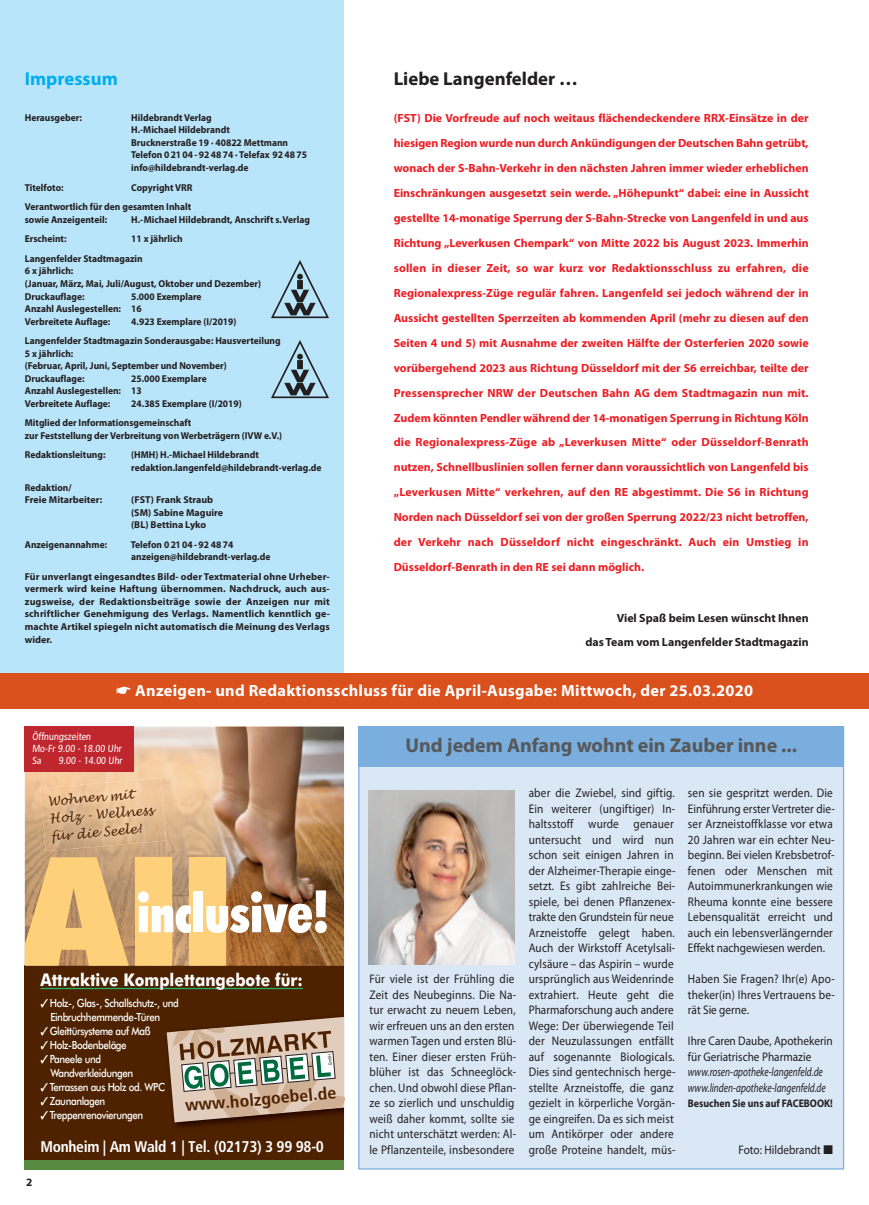
<style>
.page{position:relative;width:869px;height:1205px;background:#fff}
.page>*{position:absolute;margin:0;border:0;box-sizing:border-box;transform-origin:0 0}
.t1{font:52.62px "Futura BT Extra Black Condensed+T42";color:#fff;scale:.96 1}
.t2{font:700 20px "Myriad Pro";color:#57585a}
.t3{font:700 18.75px "Myriad Pro";color:#231f20}
.t4{font:700 18.75px "Myriad Pro";color:#00aeef}
.t5{font:17.5px "Futura BT Bold+T42";color:#fff;scale:.89 1}
.t6{font:16.88px "Frutiger 67 Bold Cn Bold Cn";color:#4e2200;scale:1.07 1}
.t7{font:700 16.25px "Myriad Pro";letter-spacing:.02em;color:#fff}
.t8{font:15.5px "Frutiger 67 Bold Cn Bold Cn";letter-spacing:-.02em;color:#fff}
.t9{font:12.5px/15.5px "Myriad Pro";letter-spacing:.015em;color:#231f20;scale:.9 1}
.t10{font:italic 12.5px/15.5px "Myriad Pro";color:#231f20;scale:.75 1}
.t11{font:12.5px/17.5px "Lucida Handwrit+T42";color:#4e2200}
.t12{font:700 11.88px/24.9px "Myriad Pro";color:#ee1d23;text-align:justify}
.t13{font:700 11.88px/23.5px "Myriad Pro";color:#231f20;text-align:right}
.t14{font:11.25px/14px "Futura BT Medium+T42";letter-spacing:-.04em;color:#fff;scale:.87 1}
.t15{font:700 11px "Myriad Pro";color:#231f20;scale:.9 1}
.t16{font:condensed 10.25px/12.2px "Frutiger";color:#fff}
.t17{font:700 10px/12.5px "Myriad Pro";color:#231f20;scale:.95 1}
.t18{font:700 10px/12.5px "Myriad Pro";color:#231f20}
.s1{font-size:55.75px}
</style>
<div class="page">
<div style="left:0;top:0;width:344px;height:709px;background:#b9e5fa"></div>
<img style="left:271px;top:340px;width:58px;height:59px">
<div style="left:0;top:673px;width:868px;height:36px;background:#da511d"></div>
<img style="left:271px;top:260px;width:58px;height:59px">
<div style="left:359px;top:728px;width:483px;height:440px;background:#dae7f5"></div>
<div style="left:358px;top:726px;width:485px;height:41px;background:#79aede"></div>
<img style="left:369px;top:790px;width:145px;height:174px">
<div style="left:25px;top:966px;width:319px;height:199px;background:#4e2200"></div>
<img style="left:25px;top:726px;width:319px;height:240px">
<svg style="left:25px;top:857px;width:201px;height:109px;background:#eabe75"></svg>
<div style="left:25px;top:1159px;width:319px;height:10px;background:#578943"></div>
<hr style="left:40px;top:988px;width:263px;height:1px;background:#1eb26a">
<img style="left:174px;top:1122px;width:67px;height:6px">
<svg style="left:162px;top:1017px;width:182px;height:105px"></svg>
<img style="left:40px;top:778px;width:126px;height:73px">
<div style="left:25px;top:726px;width:109px;height:45px;background:#c0262d"></div>
<h3 class="t4" style="left:25px;top:72px;width:94px">Impressum</h3>
<h3 class="t3" style="left:393px;top:72px;width:185px">Liebe Langenfelder …</h3>
<p class="t12" style="left:393px;top:107px;width:416px">(FST) Die Vorfreude auf noch weitaus flächendeckendere RRX-Einsätze in der hiesigen Region wurde nun durch Ankündigungen der Deutschen Bahn getrübt, wonach der S-Bahn-Verkehr in den nächsten Jahren immer wieder erheblichen Einschränkungen ausgesetzt sein werde. „Höhepunkt“ dabei: eine in Aussicht gestellte 14-monatige Sperrung der S-Bahn-Strecke von Langenfeld in und aus Richtung „Leverkusen Chempark“ von Mitte 2022 bis August 2023. Immerhin sollen in dieser Zeit, so war kurz vor Redaktionsschluss zu erfahren, die Regionalexpress-Züge regulär fahren. Langenfeld sei jedoch während der in Aussicht gestellten Sperrzeiten ab kommenden April (mehr zu diesen auf den Seiten 4 und 5) mit Ausnahme der zweiten Hälfte der Osterferien 2020 sowie vorübergehend 2023 aus Richtung Düsseldorf mit der S6 erreichbar, teilte der Pressensprecher NRW der Deutschen Bahn AG dem Stadtmagazin nun mit.<br>Zudem könnten Pendler während der 14-monatigen Sperrung in Richtung Köln die Regionalexpress-Züge ab „Leverkusen Mitte“ oder Düsseldorf-Benrath nutzen, Schnellbuslinien sollen ferner dann voraussichtlich von Langenfeld bis „Leverkusen Mitte“ verkehren, auf den RE abgestimmt. Die S6 in Richtung Norden nach Düsseldorf sei von der großen Sperrung 2022/23 nicht betroffen, der Verkehr nach Düsseldorf nicht eingeschränkt. Auch ein Umstieg in Düsseldorf-Benrath in den RE sei dann möglich.</p>
<p class="t13" style="left:585px;top:607px;width:225px">Viel Spaß beim Lesen wünscht Ihnen<br>das Team vom Langenfelder Stadtmagazin</p>
<h3 class="t7" style="left:116px;top:684px;width:638px">☛ Anzeigen- und Redaktionsschluss für die April-Ausgabe: Mittwoch, der 25.03.2020</h3>
<p class="t17" style="left:25px;top:112px;width:62px">Herausgeber:</p>
<p class="t17" style="left:131px;top:112px;width:186px">Hildebrandt Verlag<br>H.-Michael Hildebrandt<br>Brucknerstraße 19 · 40822 Mettmann<br>Telefon 0 21 04 - 92 48 74 · Telefax 92 48 75 info@hildebrandt-verlag.de</p>
<p class="t17" style="left:25px;top:182px;width:42px">Titelfoto:</p>
<p class="t17" style="left:25px;top:178px;width:178px;line-height:19.6px;text-align:right">Copyright VRR<br>Verantwortlich für den gesamten Inhalt</p>
<p class="t17" style="left:25px;top:214px;width:88px">sowie Anzeigenteil:</p>
<p class="t17" style="left:131px;top:214px;width:189px">H.-Michael Hildebrandt, Anschrift s.Verlag</p>
<p class="t17" style="left:25px;top:234px;width:45px">Erscheint:</p>
<p class="t17" style="left:25px;top:230px;width:167px;line-height:19.6px;text-indent:106px">11 x jährlich<br>Langenfelder Stadtmagazin</p>
<p class="t17" style="left:25px;top:266px;width:250px">6 x jährlich:<br>(Januar, März, Mai, Juli/August, Oktober und Dezember)<br>Druckauflage:</p>
<p class="t17" style="left:25px;top:291px;width:187px;text-indent:106px">5.000 Exemplare<br>Anzahl Auslegestellen: 16<br>Verbreitete Auflage:</p>
<p class="t17" style="left:25px;top:312px;width:271px;line-height:19.6px;text-indent:106px">4.923 Exemplare (I/2019)<br>Langenfelder Stadtmagazin Sonderausgabe: Hausverteilung</p>
<p class="t17" style="left:25px;top:348px;width:214px">5 x jährlich:<br>(Februar, April, Juni, September und November)<br>Druckauflage:</p>
<p class="t17" style="left:25px;top:373px;width:193px;text-indent:106px">25.000 Exemplare<br>Anzahl Auslegestellen: 13<br>Verbreitete Auflage:</p>
<p class="t17" style="left:25px;top:394px;width:230px;line-height:19.6px;text-indent:106px">24.385 Exemplare (I/2019)<br>Mitglied der Informationsgemeinschaft</p>
<p class="t17" style="left:25px;top:426px;width:272px;line-height:19.6px">zur Feststellung der Verbreitung von Werbeträgern (IVW e.V.)<br>Redaktionsleitung:</p>
<p class="t17" style="left:131px;top:450px;width:202px">(HMH) H.-Michael Hildebrandt redaktion.langenfeld@hildebrandt-verlag.de</p>
<p class="t17" style="left:25px;top:482px;width:83px">Redaktion/<br>Freie Mitarbeiter:</p>
<p class="t18" style="left:131px;top:494px;width:93px">(FST) Frank Straub (SM) Sabine Maguire (BL) Bettina Lyko</p>
<p class="t17" style="left:25px;top:539px;width:88px">Anzeigenannahme:</p>
<p class="t17" style="left:131px;top:539px;width:148px">Telefon 0 21 04 - 92 48 74 anzeigen@hildebrandt-verlag.de</p>
<p class="t18" style="left:25px;top:571px;width:307px;text-align:justify">Für unverlangt eingesandtes Bild- oder Textmaterial ohne Urheber - vermerk wird keine Haftung übernommen. Nachdruck, auch aus - zugsweise, der Redaktionsbeiträge sowie der An zeigen nur mit schriftlicher Genehmigung des Verlags. Namentlich kenntlich ge&shy;machte Artikel spiegeln nicht auto matisch die Meinung des Verlags wider.</p>
<p class="t16" style="left:32px;top:731px;width:92px">Öffnungszeiten<br>Mo-Fr 9.00 - 18.00 Uhr<br>Sa</p>
<p class="t16" style="left:58px;top:755px;width:66px">9.00 - 14.00 Uhr</p>
<p class="t11" style="left:47px;top:793px;width:105px;rotate:-5deg">Wohnen mit<br>Holz - Wellness für die Seele!</p>
<h1 class="t1" style="left:137px;top:881px;width:201px">inclusi<span class="s1">ve!</span></h1>
<h3 class="t5" style="left:40px;top:970px;width:296px">Attraktive Komplettangebote für:</h3>
<p class="t14" style="left:50px;top:996px;width:150px">Holz-, Glas-, Schallschutz-, und<br>Einbruchhemmende-Türen<br>Gleittürsysteme auf Maß<br>Holz-Bodenbeläge<br>Paneele und<br>Wandverkleidungen<br>Terrassen aus Holz od. WPC<br>Zaunanlagen<br>Treppenrenovierungen</p>
<h3 class="t6" style="left:184px;top:1097px;width:143px;rotate:-5deg">www.holzgoebel.de</h3>
<p class="t8" style="left:40px;top:1138px;width:285px">Monheim | Am Wald 1 | Tel. (02173) 3 99 98-0</p>
<h2 class="t2" style="left:405px;top:738px;width:393px">Und jedem Anfang wohnt ein Zauber inne ...</h2>
<p class="t9" style="left:369px;top:972px;width:164px">Für viele ist der Frühling die<br>Zeit des Neubeginns. Die Na&shy;tur erwacht zu neuem Leben, wir erfreuen uns an den ersten warmen Tagen und ersten Blü&shy;ten. Einer dieser ersten Früh&shy;blüher ist das Schneeglöck&shy;chen. Und obwohl diese Pflan&shy;ze so zierlich und unschuldig weiß daher kommt, sollte sie nicht unterschätzt werden: Al&shy;le Pflanzenteile, insbesondere</p>
<p class="t9" style="left:528px;top:786px;width:165px">aber die Zwiebel, sind giftig.<br>Ein weiterer (ungiftiger) In&shy;haltsstoff wurde genauer untersucht und wird nun schon seit einigen Jahren in der Alzheimer-Therapie einge&shy;setzt. Es gibt zahlreiche Bei&shy;spiele, bei denen Pflanzenex&shy;trakte den Grundstein für neue<br>Arzneistoffe gelegt haben.<br>Auch der Wirkstoff Acetylsali&shy;cylsäure – das Aspirin – wurde ursprünglich aus Weidenrinde extrahiert. Heute geht die<br>Pharmaforschung auch andere<br>Wege: Der überwiegende Teil der Neuzulassungen entfällt auf sogenannte Biologicals.<br>Dies sind gentechnisch herge&shy;stellte Arzneistoffe, die ganz gezielt in körperliche Vorgän&shy;ge eingreifen. Da es sich meist um Antikörper oder andere große Proteine handelt, müs-</p>
<p class="t9" style="left:687px;top:786px;width:165px">sen sie gespritzt werden. Die<br>Einführung erster Vertreter die&shy;ser Arzneistoffklasse vor etwa<br>20 Jahren war ein echter Neu&shy;beginn. Bei vielen Krebsbetrof&shy;fenen oder Menschen mit<br>Autoimmunerkrankungen wie<br>Rheuma konnte eine bessere<br>Lebensqualität erreicht und auch ein lebensverlängernder<br>Effekt nachgewiesen werden.</p>
<p class="t9" style="left:687px;top:972px;width:165px;text-align:justify">Haben Sie Fragen? Ihr(e) Apo&shy;theker(in) Ihres Vertrauens be&shy;rät Sie gerne.</p>
<p class="t9" style="left:687px;top:1034px;width:162px">Ihre Caren Daube, Apothekerin für Geriatrische Pharmazie</p>
<p class="t10" style="left:687px;top:1065px;width:185px">www.rosen-apotheke-langenfeld.de www.linden-apotheke-langenfeld.de</p>
<p class="t15" style="left:687px;top:1099px;width:162px">Besuchen Sie uns auf FACEBOOK!</p>
<p class="t9" style="left:738px;top:1143px;width:106px">Foto: Hildebrandt ■</p>
</div>
